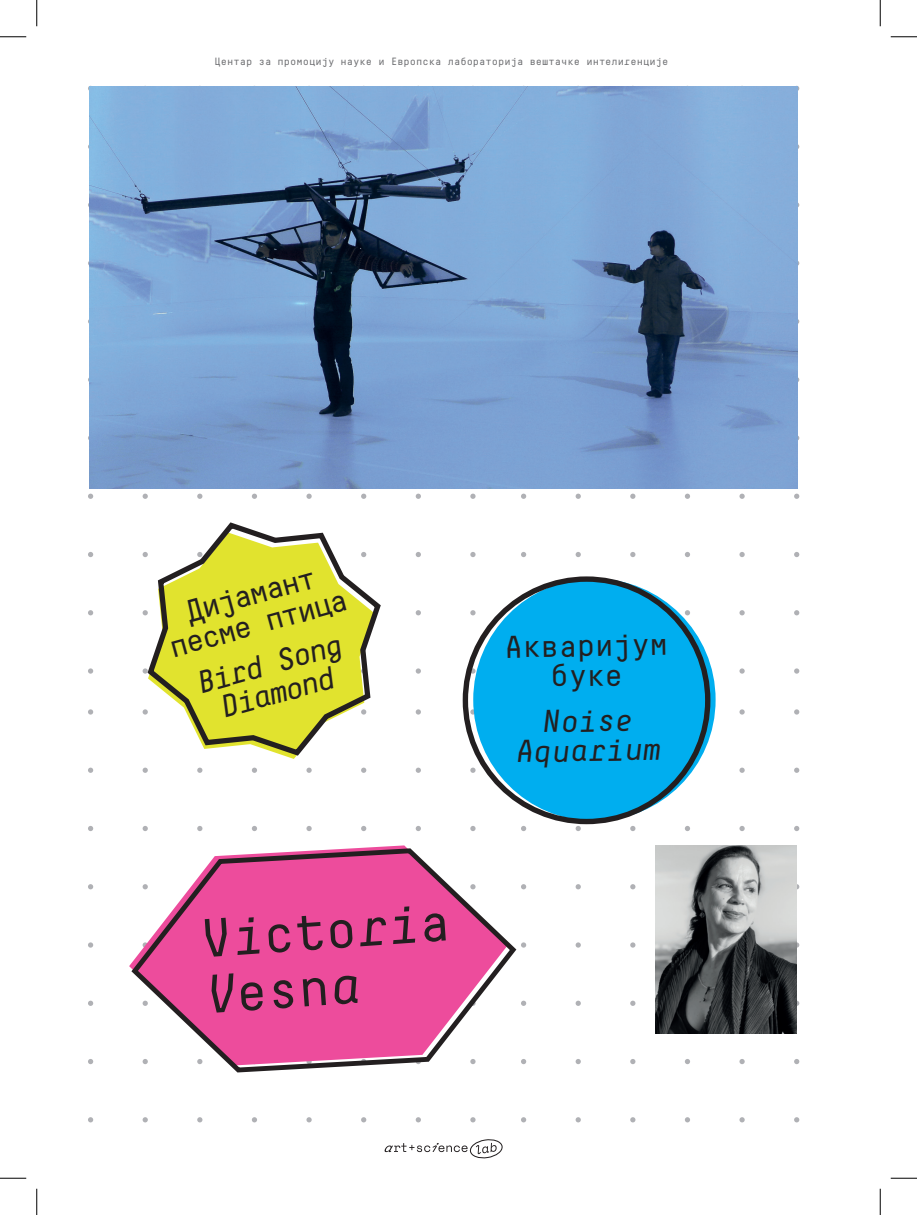
<style>
.page{position:relative;width:917px;height:1215px;background:#fff}
.page>*{position:absolute;margin:0;border:0;box-sizing:border-box;transform-origin:0 0}
.t1{font:54.25px/56px "Decima Mono X";color:#231f20}
.t2{font:31.5px/29.8px "Decima Mono X";color:#231f20;text-align:center}
.t3{font:italic 31.5px/29.8px "Decima Mono X";color:#231f20;text-align:center}
.t4{font:10.5px "Decima Mono X";color:#6c6d70}
.s1{font-style:italic}
</style>
<div class="page">
<svg style="left:88px;top:493px;width:5px;height:6px"></svg>
<svg style="left:143px;top:493px;width:5px;height:6px"></svg>
<svg style="left:197px;top:493px;width:5px;height:6px"></svg>
<svg style="left:252px;top:493px;width:5px;height:6px"></svg>
<svg style="left:306px;top:493px;width:6px;height:6px"></svg>
<svg style="left:361px;top:493px;width:5px;height:6px"></svg>
<svg style="left:416px;top:493px;width:5px;height:6px"></svg>
<svg style="left:470px;top:493px;width:5px;height:6px"></svg>
<svg style="left:88px;top:552px;width:5px;height:5px"></svg>
<svg style="left:416px;top:552px;width:5px;height:5px"></svg>
<svg style="left:470px;top:552px;width:5px;height:5px"></svg>
<svg style="left:88px;top:610px;width:5px;height:5px"></svg>
<svg style="left:416px;top:610px;width:5px;height:5px"></svg>
<svg style="left:470px;top:610px;width:5px;height:5px"></svg>
<svg style="left:88px;top:668px;width:5px;height:5px"></svg>
<svg style="left:416px;top:668px;width:5px;height:5px"></svg>
<svg style="left:470px;top:668px;width:5px;height:5px"></svg>
<svg style="left:88px;top:709px;width:5px;height:5px"></svg>
<svg style="left:416px;top:709px;width:5px;height:5px"></svg>
<svg style="left:470px;top:709px;width:4px;height:5px"></svg>
<svg style="left:88px;top:767px;width:5px;height:6px"></svg>
<svg style="left:143px;top:767px;width:5px;height:6px"></svg>
<svg style="left:197px;top:767px;width:5px;height:6px"></svg>
<svg style="left:252px;top:767px;width:5px;height:6px"></svg>
<svg style="left:306px;top:767px;width:6px;height:6px"></svg>
<svg style="left:361px;top:767px;width:5px;height:6px"></svg>
<svg style="left:416px;top:767px;width:5px;height:6px"></svg>
<svg style="left:470px;top:767px;width:5px;height:6px"></svg>
<svg style="left:88px;top:826px;width:5px;height:5px"></svg>
<svg style="left:143px;top:826px;width:5px;height:5px"></svg>
<svg style="left:197px;top:826px;width:5px;height:5px"></svg>
<svg style="left:252px;top:826px;width:5px;height:5px"></svg>
<svg style="left:306px;top:826px;width:6px;height:5px"></svg>
<svg style="left:361px;top:826px;width:5px;height:5px"></svg>
<svg style="left:416px;top:826px;width:5px;height:5px"></svg>
<svg style="left:470px;top:826px;width:5px;height:5px"></svg>
<svg style="left:88px;top:884px;width:5px;height:5px"></svg>
<svg style="left:88px;top:942px;width:5px;height:5px"></svg>
<svg style="left:88px;top:1000px;width:5px;height:5px"></svg>
<svg style="left:88px;top:1059px;width:5px;height:5px"></svg>
<svg style="left:88px;top:1117px;width:5px;height:5px"></svg>
<svg style="left:143px;top:1117px;width:5px;height:5px"></svg>
<svg style="left:197px;top:1117px;width:5px;height:5px"></svg>
<svg style="left:252px;top:1117px;width:5px;height:5px"></svg>
<svg style="left:306px;top:1117px;width:6px;height:5px"></svg>
<svg style="left:361px;top:1117px;width:5px;height:5px"></svg>
<svg style="left:416px;top:1117px;width:5px;height:5px"></svg>
<svg style="left:470px;top:1117px;width:5px;height:5px"></svg>
<svg style="left:521px;top:493px;width:5px;height:6px"></svg>
<svg style="left:575px;top:493px;width:6px;height:6px"></svg>
<svg style="left:630px;top:493px;width:5px;height:6px"></svg>
<svg style="left:685px;top:493px;width:5px;height:6px"></svg>
<svg style="left:739px;top:493px;width:6px;height:6px"></svg>
<svg style="left:794px;top:493px;width:5px;height:6px"></svg>
<svg style="left:521px;top:552px;width:5px;height:5px"></svg>
<svg style="left:575px;top:552px;width:6px;height:5px"></svg>
<svg style="left:630px;top:552px;width:5px;height:5px"></svg>
<svg style="left:685px;top:552px;width:5px;height:5px"></svg>
<svg style="left:739px;top:552px;width:6px;height:5px"></svg>
<svg style="left:794px;top:552px;width:5px;height:5px"></svg>
<svg style="left:685px;top:610px;width:5px;height:5px"></svg>
<svg style="left:739px;top:610px;width:6px;height:5px"></svg>
<svg style="left:794px;top:610px;width:5px;height:5px"></svg>
<svg style="left:739px;top:668px;width:6px;height:5px"></svg>
<svg style="left:794px;top:668px;width:5px;height:5px"></svg>
<svg style="left:739px;top:709px;width:6px;height:5px"></svg>
<svg style="left:794px;top:709px;width:5px;height:5px"></svg>
<svg style="left:739px;top:767px;width:6px;height:6px"></svg>
<svg style="left:794px;top:767px;width:5px;height:6px"></svg>
<svg style="left:521px;top:826px;width:5px;height:5px"></svg>
<svg style="left:575px;top:826px;width:6px;height:5px"></svg>
<svg style="left:630px;top:826px;width:5px;height:5px"></svg>
<svg style="left:685px;top:826px;width:5px;height:5px"></svg>
<svg style="left:739px;top:826px;width:6px;height:5px"></svg>
<svg style="left:794px;top:826px;width:5px;height:5px"></svg>
<svg style="left:521px;top:884px;width:5px;height:5px"></svg>
<svg style="left:575px;top:884px;width:6px;height:5px"></svg>
<svg style="left:630px;top:884px;width:5px;height:5px"></svg>
<svg style="left:796px;top:884px;width:3px;height:5px"></svg>
<svg style="left:521px;top:942px;width:5px;height:5px"></svg>
<svg style="left:575px;top:942px;width:6px;height:5px"></svg>
<svg style="left:630px;top:942px;width:5px;height:5px"></svg>
<svg style="left:796px;top:942px;width:3px;height:5px"></svg>
<svg style="left:521px;top:1000px;width:5px;height:5px"></svg>
<svg style="left:575px;top:1000px;width:6px;height:5px"></svg>
<svg style="left:630px;top:1000px;width:5px;height:5px"></svg>
<svg style="left:796px;top:1000px;width:3px;height:5px"></svg>
<svg style="left:521px;top:1059px;width:5px;height:5px"></svg>
<svg style="left:575px;top:1059px;width:6px;height:5px"></svg>
<svg style="left:630px;top:1059px;width:5px;height:5px"></svg>
<svg style="left:685px;top:1059px;width:5px;height:5px"></svg>
<svg style="left:739px;top:1059px;width:6px;height:5px"></svg>
<svg style="left:794px;top:1059px;width:5px;height:5px"></svg>
<svg style="left:521px;top:1117px;width:5px;height:5px"></svg>
<svg style="left:575px;top:1117px;width:6px;height:5px"></svg>
<svg style="left:630px;top:1117px;width:5px;height:5px"></svg>
<svg style="left:685px;top:1117px;width:5px;height:5px"></svg>
<svg style="left:739px;top:1117px;width:6px;height:5px"></svg>
<svg style="left:794px;top:1117px;width:5px;height:5px"></svg>
<svg style="left:385px;top:1139px;width:118px;height:20px"></svg>
<img style="left:89px;top:86px;width:708px;height:402px">
<img style="left:656px;top:845px;width:140px;height:188px">
<svg style="left:129px;top:845px;width:388px;height:228px"></svg>
<div style="left:473px;top:578px;width:242px;height:243px;background:#00aeef;border-radius:50%"></div>
<div style="left:463px;top:576px;width:247px;height:248px;border:5px solid #231f20;border-radius:50%"></div>
<svg style="left:144px;top:522px;width:237px;height:236px"></svg>
<svg style="left:0;top:36px;width:26px;height:1px"></svg>
<svg style="left:891px;top:36px;width:26px;height:1px"></svg>
<svg style="left:0;top:1177px;width:26px;height:1px"></svg>
<svg style="left:891px;top:1177px;width:26px;height:1px"></svg>
<svg style="left:36px;top:0;width:1px;height:26px"></svg>
<svg style="left:36px;top:1188px;width:1px;height:26px"></svg>
<svg style="left:880px;top:0;width:1px;height:26px"></svg>
<svg style="left:880px;top:1188px;width:1px;height:26px"></svg>
<p class="t4" style="left:215px;top:55px;width:455px">Центар за промоцију науке и Европска лабораторија вештачке интелигенције</p>
<h2 class="t2" style="left:157px;top:605px;width:186px;rotate:-16deg">Дијамант песме птица</h2>
<h2 class="t3" style="left:193px;top:669px;width:153px;rotate:-16deg">Bird Song<br>Diamond</h2>
<h1 class="t1" style="left:198px;top:910px;width:252px;rotate:-4deg">V<span class="s1">i</span>cto<span class="s1">ri</span>a<br><span class="s1">V</span>esn<span class="s1">a</span></h1>
<h2 class="t2" style="left:504px;top:631px;width:165px;rotate:-1deg">Акваријум буке</h2>
<h2 class="t3" style="left:514px;top:706px;width:147px;rotate:-1deg">Noise<br>Aquarium</h2>
</div>
